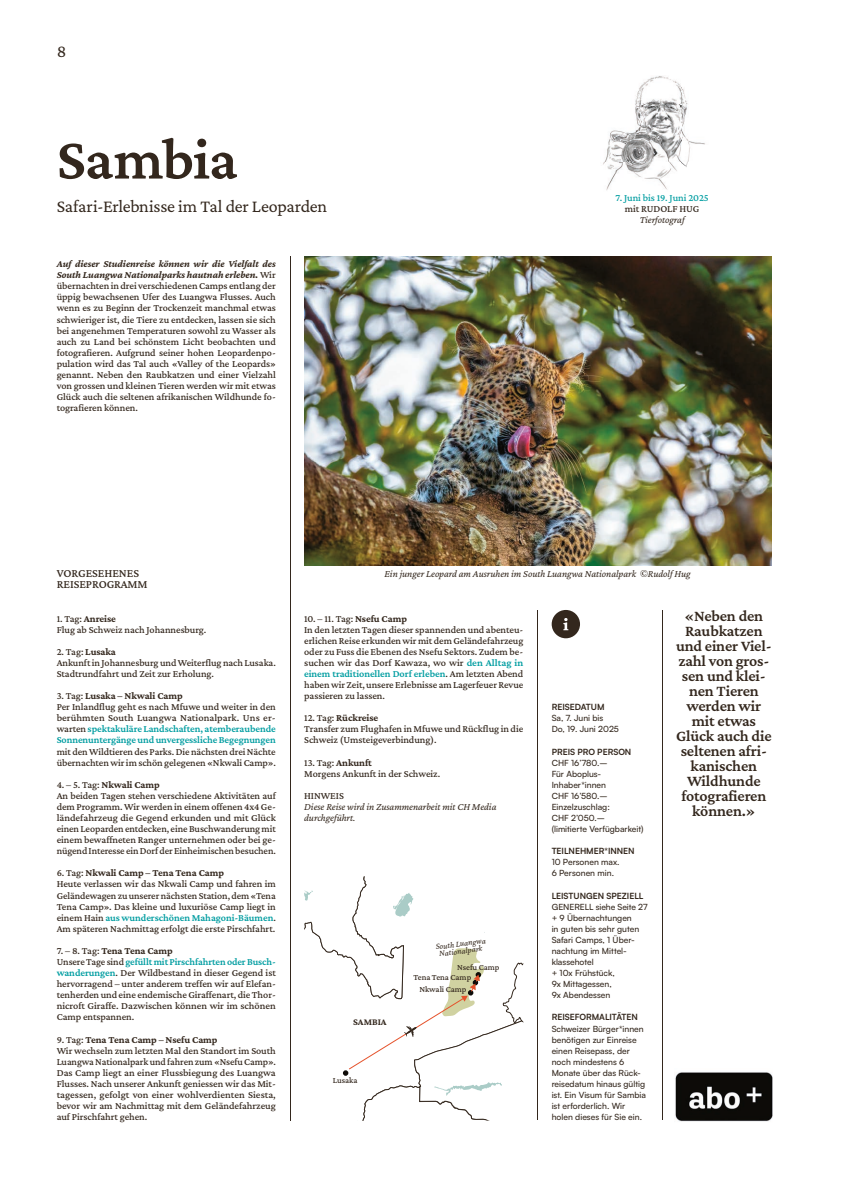
<style>
.page{position:relative;width:842px;height:1191px;background:#fff}
.page>*{position:absolute;margin:0;border:0;box-sizing:border-box;transform-origin:0 0}
.t1{font:600 60px "Crimson Pro";letter-spacing:-.015em;color:#33271d}
.t2{font:18px "Crimson Pro";letter-spacing:-.015em;color:#33271d}
.t3{font:600 16px/15px "Crimson Pro";letter-spacing:-.01em;color:#33271d;text-align:center}
.t4{font:500 12px/11.1px "Crimson Pro";letter-spacing:-.005em;color:#33271d}
.t5{font:500 10.2px/11.1px "Crimson Pro";letter-spacing:-.005em;color:#33271d}
.t6{font:italic 10.2px/11.1px "Crimson Pro";letter-spacing:-.005em;color:#33271d}
.t7{font:500 10.2px "Crimson Pro";letter-spacing:-.005em;color:#009da1}
.t8{font:700 9.6px "Crimson Pro";color:#33271d}
.t9{font:500 8.7px "Crimson Pro";letter-spacing:-.005em;color:#33271d}
.t10{font:italic 8.7px/7.2px "Crimson Pro";color:#33271d;text-align:center}
.t11{font:500 8.5px/11.1px "Satoshi";color:#33271d}
.t12{font:700 8.5px "Satoshi";letter-spacing:-.005em;color:#33271d}
.s1{font-weight:700;font-style:italic}
.s2{font-weight:700}
.s3{font-weight:600;color:#009da1}
</style>
<div class="page">
<img style="left:304px;top:256px;width:467px;height:310px">
<hr style="left:290px;top:256px;width:1px;height:864px;background:#33271d">
<hr style="left:662px;top:610px;width:1px;height:510px;background:#33271d">
<div style="left:552px;top:610px;width:28px;height:28px;background:#33271d;border-radius:50%"></div>
<svg style="left:563px;top:618px;width:5px;height:12px"></svg>
<hr style="left:537px;top:610px;width:1px;height:510px;background:#33271d">
<svg style="left:304px;top:876px;width:219px;height:244px"></svg>
<img style="left:603px;top:76px;width:102px;height:114px">
<img style="left:675px;top:1072px;width:98px;height:50px">
<h2 class="t2" style="left:57px;top:39px;width:11px">8</h2>
<h1 class="t1" style="left:57px;top:121px;width:182px">Sambia</h1>
<h2 class="t2" style="left:57px;top:194px;width:272px">Safari-Erlebnisse im Tal der Leoparden</h2>
<p class="t5" style="left:57px;top:258px;width:221px;text-align:justify"><span class="s1">Auf dieser Studienreise können wir die Vielfalt des South Luangwa Nationalparks hautnah erleben.</span> Wir übernachten in drei verschiedenen Camps entlang der üppig bewachsenen Ufer des Luangwa Flusses. Auch wenn es zu Beginn der Trockenzeit manchmal etwas schwieriger ist, die Tiere zu entdecken, lassen sie sich bei angenehmen Temperaturen sowohl zu Wasser als auch zu Land bei schönstem Licht beobachten und fotografieren. Aufgrund seiner hohen Leopardenpo&shy;pulation wird das Tal auch «Valley of the Leopards» genannt. Neben den Raubkatzen und einer Vielzahl von grossen und kleinen Tieren werden wir mit etwas Glück auch die seltenen afrikanischen Wildhunde fo&shy;tografieren können.</p>
<p class="t7" style="left:615px;top:191px;width:95px">7. Juni bis 19. Juni 2025</p>
<p class="t5" style="left:625px;top:203px;width:76px">mit RUDOLF HUG</p>
<p class="t6" style="left:640px;top:214px;width:46px">Tierfotograf</p>
<p class="t4" style="left:57px;top:567px;width:92px">VORGESEHENES<br>REISEPROGRAMM</p>
<p class="t5" style="left:57px;top:612px;width:151px">1. Tag: <span class="s2">Anreise<br></span>Flug ab Schweiz nach Johannesburg.</p>
<p class="t5" style="left:57px;top:646px;width:221px">2. Tag: <span class="s2">Lusaka<br></span>Ankunft in Johannesburg und Weiterflug nach Lusaka.<br>Stadtrundfahrt und Zeit zur Erholung.</p>
<p class="t5" style="left:57px;top:690px;width:221px">3. Tag: <span class="s2">Lusaka – Nkwali Camp<br></span>Per Inlandflug geht es nach Mfuwe und weiter in den berühmten South Luangwa Nationalpark. Uns er&shy;warten <span class="s3">spektakuläre Landschaften, atemberaubende Sonnenuntergänge und unvergessliche Begegnungen</span></p>
<p class="t5" style="left:57px;top:745px;width:221px">mit den Wildtieren des Parks. Die nächsten drei Nächte übernachten wir im schön gelegenen «Nkwali Camp».</p>
<p class="t5" style="left:57px;top:778px;width:221px">4. – 5. Tag: <span class="s2">Nkwali Camp<br></span>An beiden Tagen stehen verschiedene Aktivitäten auf dem Programm. Wir werden in einem offenen 4x4 Ge&shy;ländefahrzeug die Gegend erkunden und mit Glück einen Leoparden entdecken, eine Buschwanderung mit einem bewaffneten Ranger unternehmen oder bei ge&shy;nügend Interesse ein Dorf der Einheimischen besuchen.</p>
<p class="t5" style="left:57px;top:867px;width:221px">6. Tag: <span class="s2">Nkwali Camp – Tena Tena Camp<br></span>Heute verlassen wir das Nkwali Camp und fahren im Geländewagen zu unserer nächsten Station, dem «Tena Tena Camp». Das kleine und luxuriöse Camp liegt in einem Hain <span class="s3">aus wunderschönen Mahagoni-Bäumen</span>.<br>Am späteren Nachmittag erfolgt die erste Pirschfahrt.</p>
<p class="t5" style="left:57px;top:945px;width:221px">7. – 8. Tag: <span class="s2">Tena Tena Camp<br></span>Unsere Tage sind <span class="s3">gefüllt mit Pirschfahrten oder Busch&shy;wanderungen</span>. Der Wildbestand in dieser Gegend ist hervorragend – unter anderem treffen wir auf Elefan&shy;tenherden und eine endemische Giraffenart, die Thor&shy;nicroft Giraffe. Dazwischen können wir im schönen Camp entspannen.</p>
<p class="t5" style="left:57px;top:1033px;width:221px">9. Tag: <span class="s2">Tena Tena Camp – Nsefu Camp<br></span>Wir wechseln zum letzten Mal den Standort im South Luangwa Nationalpark und fahren zum «Nsefu Camp».<br>Das Camp liegt an einer Flussbiegung des Luangwa Flusses. Nach unserer Ankunft geniessen wir das Mit&shy;tagessen, gefolgt von einer wohlverdienten Siesta, bevor wir am Nachmittag mit dem Geländefahrzeug auf Pirschfahrt gehen.</p>
<p class="t6" style="left:384px;top:568px;width:308px">Ein junger Leopard am Ausruhen im South Luangwa Nationalpark ©Rudolf Hug</p>
<p class="t5" style="left:304px;top:612px;width:221px">10. – 11. Tag: <span class="s2">Nsefu Camp<br></span>In den letzten Tagen dieser spannenden und abenteu&shy;erlichen Reise erkunden wir mit dem Geländefahrzeug oder zu Fuss die Ebenen des Nsefu Sektors. Zudem be&shy;suchen wir das Dorf Kawaza, wo wir <span class="s3">den Alltag in einem traditionellen Dorf erleben</span>. Am letzten Abend haben wir Zeit, unsere Erlebnisse am Lagerfeuer Revue passieren zu lassen.</p>
<p class="t5" style="left:304px;top:712px;width:221px">12. Tag: <span class="s2">Rückreise<br></span>Transfer zum Flughafen in Mfuwe und Rückflug in die<br>Schweiz (Umsteigeverbindung).</p>
<p class="t5" style="left:304px;top:756px;width:138px">13. Tag: <span class="s2">Ankunft<br></span>Morgens Ankunft in der Schweiz.</p>
<p class="t5" style="left:304px;top:790px;width:41px">HINWEIS</p>
<p class="t6" style="left:304px;top:801px;width:194px">Diese Reise wird in Zusammenarbeit mit CH Media durchgeführt.</p>
<p class="t10" style="left:435px;top:943px;width:52px;rotate:-7deg">South Luangwa<br>Nationalpark</p>
<p class="t9" style="left:457px;top:961px;width:44px">Nsefu Camp</p>
<p class="t9" style="left:413px;top:971px;width:59px">Tena Tena Camp</p>
<p class="t8" style="left:353px;top:1016px;width:35px">SAMBIA</p>
<p class="t9" style="left:333px;top:1074px;width:26px">Lusaka</p>
<p class="t9" style="left:419px;top:984px;width:49px">Nkwali Camp</p>
<p class="t12" style="left:552px;top:701px;width:54px">REISEDATUM</p>
<p class="t11" style="left:552px;top:712px;width:69px">Sa, 7. Juni bis<br>Do, 19. Juni 2025</p>
<p class="t12" style="left:552px;top:745px;width:81px">PREIS PRO PERSON</p>
<p class="t11" style="left:552px;top:756px;width:93px">CHF 16’780.–<br>Für Aboplus-<br>Inhaber*innen<br>CHF 16’580.–<br>Einzelzuschlag:<br>CHF 2’050.–<br>(limitierte Verfügbarkeit)</p>
<p class="t12" style="left:552px;top:845px;width:84px">TEILNEHMER*INNEN</p>
<p class="t11" style="left:552px;top:856px;width:69px">10 Personen max.<br>6 Personen min.</p>
<p class="t12" style="left:552px;top:889px;width:93px">LEISTUNGEN SPEZIELL</p>
<p class="t11" style="left:552px;top:900px;width:97px">GENERELL siehe Seite 27 + 9 Übernachtungen<br>in guten bis sehr guten<br>Safari Camps, 1 Über&shy;nachtung im Mittel&shy;klassehotel<br>+ 10x Frühstück,<br>9x Mittagessen,<br>9x Abendessen</p>
<p class="t12" style="left:552px;top:1011px;width:88px">REISEFORMALITÄTEN</p>
<p class="t11" style="left:552px;top:1022px;width:96px">Schweizer Bürger*innen benötigen zur Einreise einen Reisepass, der noch mindestens 6<br>Monate über das Rück&shy;reisedatum hinaus gültig ist. Ein Visum für Sambia ist erforderlich. Wir holen dieses für Sie ein.</p>
<h3 class="t3" style="left:676px;top:608px;width:97px">«Neben den<br>Raubkatzen und einer Viel&shy;zahl von gros&shy;sen und klei&shy;nen Tieren werden wir mit etwas<br>Glück auch die seltenen afri&shy;kanischen<br>Wildhunde fotografieren können.»</h3>
</div>
